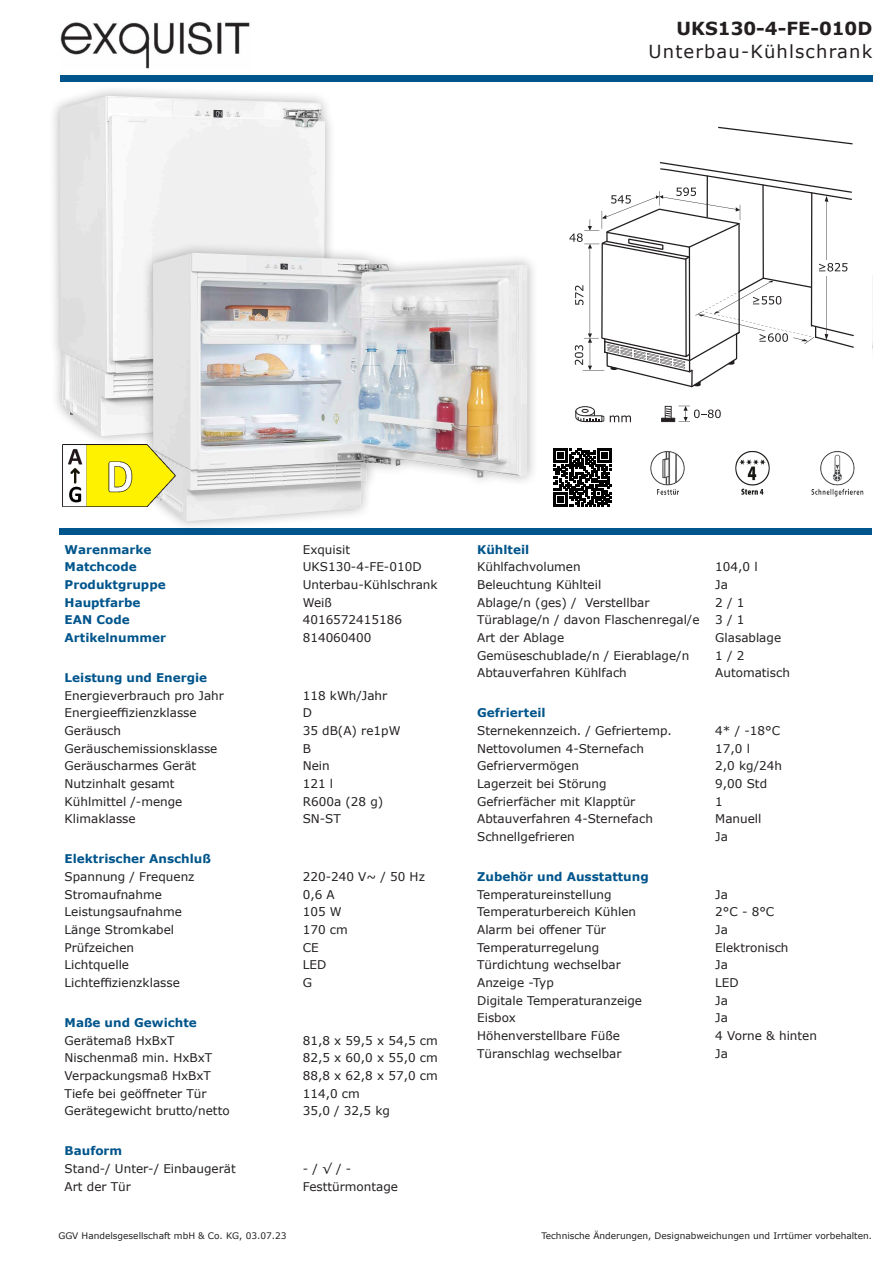
<style>
.page{position:relative;width:893px;height:1263px;background:#fff}
.page>*{position:absolute;margin:0;border:0;box-sizing:border-box;transform-origin:0 0}
.t1{font:18px/22.5px "Verdana";letter-spacing:.065em;color:#231f20;text-align:right}
.t2{font:12px/17.7px "Verdana";color:#231f20}
.t3{font:700 12px/17.7px "Verdana";color:#00558c}
.t4{font:9px "Verdana";color:#231f20}
.s1{font-weight:700}
.s2{font-weight:700;color:#00558c}
.s3{font-weight:400;color:#231f20}
</style>
<div class="page">
<div style="left:48px;top:85px;width:289px;height:362px;background:#231f20;opacity:.35"></div>
<img style="left:60px;top:96px;width:265px;height:340px">
<img style="left:811px;top:451px;width:53px;height:46px">
<img style="left:735px;top:451px;width:35px;height:44px">
<img style="left:650px;top:451px;width:35px;height:44px">
<svg style="left:553px;top:449px;width:59px;height:58px"></svg>
<img style="left:60px;top:22px;width:190px;height:47px">
<div style="left:60px;top:75px;width:812px;height:6px;background:#00558c"></div>
<div style="left:60px;top:528px;width:812px;height:6px;background:#00558c"></div>
<svg style="left:575px;top:406px;width:29px;height:16px"></svg>
<svg style="left:610px;top:415px;width:21px;height:7px"></svg>
<svg style="left:662px;top:406px;width:59px;height:16px"></svg>
<svg style="left:718px;top:127px;width:135px;height:17px"></svg>
<svg style="left:569px;top:162px;width:285px;height:225px"></svg>
<div style="left:142px;top:241px;width:397px;height:291px;background:#231f20;opacity:.35"></div>
<img style="left:153px;top:253px;width:374px;height:268px">
<img style="left:63px;top:445px;width:112px;height:62px">
<p class="t1" style="left:648px;top:17px;width:225px"><span class="s1">UKS130-4-FE-010D<br></span>Unterbau-Kühlschrank</p>
<p class="t3" style="left:65px;top:540px;width:88px">Warenmarke</p>
<p class="t2" style="left:303px;top:540px;width:49px">Exquisit</p>
<p class="t3" style="left:65px;top:558px;width:74px">Matchcode</p>
<p class="t2" style="left:303px;top:558px;width:120px">UKS130-4-FE-010D</p>
<p class="t3" style="left:65px;top:575px;width:103px">Produktgruppe</p>
<p class="t2" style="left:303px;top:576px;width:136px">Unterbau-Kühlschrank</p>
<p class="t3" style="left:65px;top:593px;width:77px">Hauptfarbe</p>
<p class="t2" style="left:303px;top:593px;width:31px">Weiß</p>
<p class="t3" style="left:65px;top:611px;width:67px">EAN Code</p>
<p class="t2" style="left:303px;top:611px;width:101px">4016572415186</p>
<p class="t3" style="left:65px;top:628px;width:103px">Artikelnummer</p>
<p class="t2" style="left:303px;top:629px;width:70px">814060400</p>
<p class="t2" style="left:65px;top:669px;width:161px"><span class="s2">Leistung und Energie<br></span>Energieverbrauch pro Jahr</p>
<p class="t2" style="left:303px;top:686px;width:86px">118 kWh/Jahr</p>
<p class="t2" style="left:65px;top:704px;width:134px">Energieeffizienzklasse</p>
<p class="t2" style="left:303px;top:704px;width:11px">D</p>
<p class="t2" style="left:65px;top:722px;width:58px">Geräusch</p>
<p class="t2" style="left:303px;top:722px;width:99px">35 dB(A) re1pW</p>
<p class="t2" style="left:65px;top:739px;width:154px">Geräuschemissionsklasse</p>
<p class="t2" style="left:303px;top:739px;width:10px">B</p>
<p class="t2" style="left:65px;top:757px;width:133px">Geräuscharmes Gerät</p>
<p class="t2" style="left:303px;top:757px;width:29px">Nein</p>
<p class="t2" style="left:65px;top:775px;width:112px">Nutzinhalt gesamt</p>
<p class="t2" style="left:303px;top:775px;width:32px">121 l</p>
<p class="t2" style="left:65px;top:792px;width:119px">Kühlmittel /-menge</p>
<p class="t2" style="left:303px;top:792px;width:82px">R600a (28 g)</p>
<p class="t2" style="left:65px;top:810px;width:73px">Klimaklasse</p>
<p class="t2" style="left:303px;top:810px;width:40px">SN-ST</p>
<p class="t3" style="left:65px;top:850px;width:148px">Elektrischer Anschluß<br><span class="s3">Spannung / Frequenz</span></p>
<p class="t2" style="left:303px;top:868px;width:124px">220-240 V~ / 50 Hz</p>
<p class="t2" style="left:65px;top:885px;width:99px">Stromaufnahme</p>
<p class="t2" style="left:303px;top:885px;width:34px">0,6 A</p>
<p class="t2" style="left:65px;top:903px;width:119px">Leistungsaufnahme</p>
<p class="t2" style="left:303px;top:903px;width:40px">105 W</p>
<p class="t2" style="left:65px;top:921px;width:111px">Länge Stromkabel</p>
<p class="t2" style="left:303px;top:921px;width:47px">170 cm</p>
<p class="t2" style="left:65px;top:938px;width:71px">Prüfzeichen</p>
<p class="t2" style="left:303px;top:938px;width:17px">CE</p>
<p class="t2" style="left:65px;top:956px;width:66px">Lichtquelle</p>
<p class="t2" style="left:303px;top:956px;width:25px">LED</p>
<p class="t2" style="left:65px;top:974px;width:117px">Lichteffizienzklasse</p>
<p class="t2" style="left:303px;top:974px;width:11px">G</p>
<p class="t3" style="left:65px;top:1013px;width:134px">Maße und Gewichte<br><span class="s3">Gerätemaß HxBxT</span></p>
<p class="t2" style="left:303px;top:1031px;width:137px">81,8 x 59,5 x 54,5 cm</p>
<p class="t2" style="left:65px;top:1049px;width:149px">Nischenmaß min. HxBxT</p>
<p class="t2" style="left:303px;top:1049px;width:137px">82,5 x 60,0 x 55,0 cm</p>
<p class="t2" style="left:65px;top:1067px;width:148px">Verpackungsmaß HxBxT</p>
<p class="t2" style="left:303px;top:1067px;width:137px">88,8 x 62,8 x 57,0 cm</p>
<p class="t2" style="left:65px;top:1084px;width:144px">Tiefe bei geöffneter Tür</p>
<p class="t2" style="left:303px;top:1084px;width:59px">114,0 cm</p>
<p class="t2" style="left:65px;top:1102px;width:167px">Gerätegewicht brutto/netto</p>
<p class="t2" style="left:303px;top:1102px;width:89px">35,0 / 32,5 kg</p>
<p class="t2" style="left:65px;top:1142px;width:173px"><span class="s2">Bauform<br></span>Stand-/ Unter-/ Einbaugerät</p>
<p class="t2" style="left:303px;top:1160px;width:50px">- / √ / -</p>
<p class="t2" style="left:65px;top:1177px;width:68px">Art der Tür</p>
<p class="t2" style="left:303px;top:1177px;width:97px">Festtürmontage</p>
<p class="t2" style="left:477px;top:540px;width:105px"><span class="s2">Kühlteil<br></span>Kühlfachvolumen</p>
<p class="t2" style="left:715px;top:558px;width:44px">104,0 l</p>
<p class="t2" style="left:477px;top:576px;width:126px">Beleuchtung Kühlteil</p>
<p class="t2" style="left:715px;top:576px;width:14px">Ja</p>
<p class="t2" style="left:477px;top:593px;width:174px">Ablage/n (ges) / Verstellbar</p>
<p class="t2" style="left:715px;top:593px;width:31px">2 / 1</p>
<p class="t2" style="left:477px;top:611px;width:224px">Türablage/n / davon Flaschenregal/e</p>
<p class="t2" style="left:715px;top:611px;width:31px">3 / 1</p>
<p class="t2" style="left:477px;top:629px;width:89px">Art der Ablage</p>
<p class="t2" style="left:715px;top:629px;width:67px">Glasablage</p>
<p class="t2" style="left:477px;top:646px;width:214px">Gemüseschublade/n / Eierablage/n</p>
<p class="t2" style="left:715px;top:646px;width:31px">1 / 2</p>
<p class="t2" style="left:477px;top:664px;width:151px">Abtauverfahren Kühlfach</p>
<p class="t2" style="left:715px;top:664px;width:76px">Automatisch</p>
<p class="t2" style="left:477px;top:704px;width:196px"><span class="s2">Gefrierteil<br></span>Sternekennzeich. / Gefriertemp.</p>
<p class="t2" style="left:715px;top:722px;width:66px">4* / -18°C</p>
<p class="t2" style="left:477px;top:739px;width:168px">Nettovolumen 4-Sternefach</p>
<p class="t2" style="left:715px;top:739px;width:36px">17,0 l</p>
<p class="t2" style="left:477px;top:757px;width:103px">Gefriervermögen</p>
<p class="t2" style="left:715px;top:757px;width:68px">2,0 kg/24h</p>
<p class="t2" style="left:477px;top:775px;width:131px">Lagerzeit bei Störung</p>
<p class="t2" style="left:715px;top:775px;width:53px">9,00 Std</p>
<p class="t2" style="left:477px;top:792px;width:160px">Gefrierfächer mit Klapptür</p>
<p class="t2" style="left:715px;top:792px;width:9px">1</p>
<p class="t2" style="left:477px;top:810px;width:177px">Abtauverfahren 4-Sternefach</p>
<p class="t2" style="left:715px;top:810px;width:48px">Manuell</p>
<p class="t2" style="left:477px;top:828px;width:99px">Schnellgefrieren</p>
<p class="t2" style="left:715px;top:828px;width:14px">Ja</p>
<p class="t3" style="left:477px;top:867px;width:173px">Zubehör und Ausstattung<br><span class="s3">Temperatureinstellung</span></p>
<p class="t2" style="left:715px;top:885px;width:14px">Ja</p>
<p class="t2" style="left:477px;top:903px;width:160px">Temperaturbereich Kühlen</p>
<p class="t2" style="left:715px;top:903px;width:60px">2°C - 8°C</p>
<p class="t2" style="left:477px;top:921px;width:130px">Alarm bei offener Tür</p>
<p class="t2" style="left:715px;top:921px;width:14px">Ja</p>
<p class="t2" style="left:477px;top:938px;width:123px">Temperaturregelung</p>
<p class="t2" style="left:715px;top:938px;width:75px">Elektronisch</p>
<p class="t2" style="left:477px;top:956px;width:145px">Türdichtung wechselbar</p>
<p class="t2" style="left:715px;top:956px;width:14px">Ja</p>
<p class="t2" style="left:477px;top:974px;width:78px">Anzeige -Typ</p>
<p class="t2" style="left:715px;top:974px;width:25px">LED</p>
<p class="t2" style="left:477px;top:991px;width:166px">Digitale Temperaturanzeige</p>
<p class="t2" style="left:715px;top:991px;width:14px">Ja</p>
<p class="t2" style="left:477px;top:1009px;width:40px">Eisbox</p>
<p class="t2" style="left:715px;top:1009px;width:14px">Ja</p>
<p class="t2" style="left:477px;top:1027px;width:144px">Höhenverstellbare Füße</p>
<p class="t2" style="left:715px;top:1027px;width:103px">4 Vorne &amp; hinten</p>
<p class="t2" style="left:477px;top:1044px;width:146px">Türanschlag wechselbar</p>
<p class="t2" style="left:715px;top:1044px;width:14px">Ja</p>
<p class="t4" style="left:58px;top:1230px;width:230px">GGV Handelsgesellschaft mbH &amp; Co. KG, 03.07.23</p>
<p class="t4" style="left:541px;top:1230px;width:332px">Technische Änderungen, Designabweichungen und Irrtümer vorbehalten.</p>
</div>
